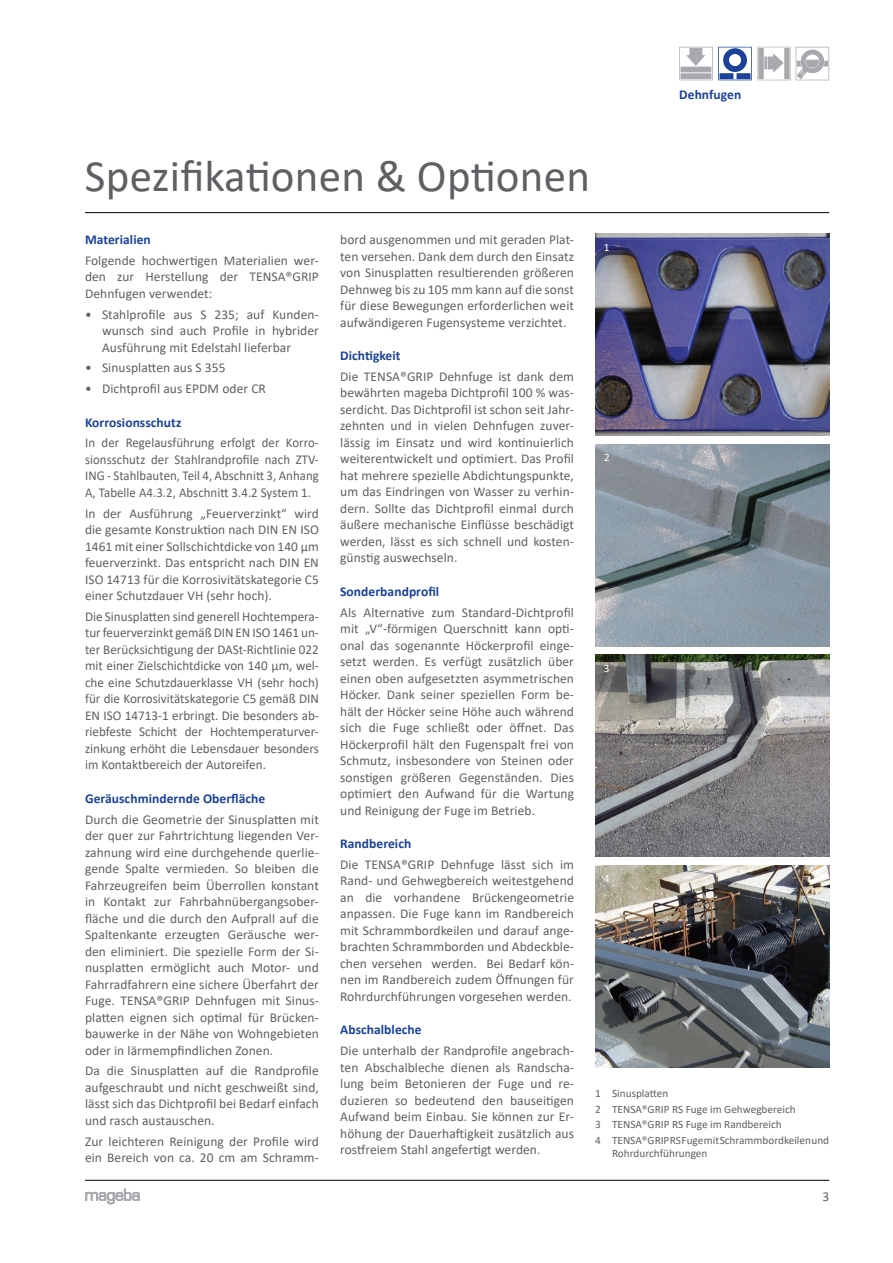
<style>
.page{position:relative;width:893px;height:1263px;background:#fff}
.page>*{position:absolute;margin:0;border:0;box-sizing:border-box;transform-origin:0 0}
.t1{font:45px "Calibri";letter-spacing:.005em;color:#5e6063}
.t2{font:13.5px/16.5px "Calibri";letter-spacing:.005em;color:#5e6063;text-align:justify}
.t3{font:13.5px/16.5px "Calibri";letter-spacing:.005em;color:#5e6063;text-align:justify;scale:.95 1}
.t4{font:700 13.5px "Calibri";letter-spacing:.005em;color:#1b4298}
.t5{font:11.25px/15.6px "Calibri";color:#5e6063}
.t6{font:11.25px "Calibri";color:#fff}
</style>
<div class="page">
<hr style="left:85px;top:1180px;width:744px;height:1px;background:#000">
<hr style="left:85px;top:212px;width:744px;height:1px;background:#000">
<svg style="left:679px;top:47px;width:151px;height:34px"></svg>
<img style="left:595px;top:234px;width:234px;height:202px">
<img style="left:596px;top:444px;width:233px;height:202px">
<img style="left:595px;top:655px;width:234px;height:202px">
<img style="left:596px;top:865px;width:233px;height:202px">
<svg style="left:85px;top:1188px;width:55px;height:16px"></svg>
<p class="t4" style="left:679px;top:85px;width:64px">Dehnfugen</p>
<h1 class="t1" style="left:85px;top:145px;width:507px">Spezifikationen &amp; Optionen</h1>
<p class="t4" style="left:85px;top:230px;width:67px">Materialien</p>
<p class="t2" style="left:85px;top:252px;width:235px">Folgende hochwertigen Materialien wer&shy;den zur Herstellung der TENSA®GRIP Dehnfugen verwendet:</p>
<p class="t2" style="left:102px;top:305px;width:218px;text-indent:-17px">• Stahlprofile aus S 235; auf Kunden&shy;wunsch sind auch Profile in hybrider Ausführung mit Edelstahl lieferbar</p>
<p class="t2" style="left:85px;top:359px;width:142px">• Sinusplatten aus S 355</p>
<p class="t2" style="left:85px;top:380px;width:182px">• Dichtprofil aus EPDM oder CR</p>
<p class="t4" style="left:85px;top:412px;width:98px">Korrosionsschutz</p>
<p class="t3" style="left:85px;top:434px;width:248px">In der Regelausführung erfolgt der Korro&shy;sionsschutz der Stahlrandprofile nach ZTV-ING - Stahlbauten, Teil 4, Abschnitt 3, Anhang A, Tabelle A4.3.2, Abschnitt 3.4.2 System 1.</p>
<p class="t2" style="left:85px;top:504px;width:235px">In der Ausführung „Feuerverzinkt“ wird die gesamte Konstruktion nach DIN EN ISO 1461 mit einer Sollschichtdicke von 140 μm feuerverzinkt. Das entspricht nach DIN EN ISO 14713 für die Korrosivitätskategorie C5 einer Schutzdauer VH (sehr hoch).</p>
<p class="t2" style="left:85px;top:608px;width:235px">Die Sinusplatten sind generell Hochtempera&shy;tur feuerverzinkt gemäß DIN EN ISO 1461 un&shy;ter Berücksichtigung der DASt-Richtlinie 022 mit einer Zielschichtdicke von 140 μm, wel&shy;che eine Schutzdauerklasse VH (sehr hoch) für die Korrosivitätskategorie C5 gemäß DIN EN ISO 14713-1 erbringt. Die besonders ab&shy;riebfeste Schicht der Hochtemperaturver&shy;zinkung erhöht die Lebensdauer besonders im Kontaktbereich der Autoreifen.</p>
<p class="t4" style="left:85px;top:789px;width:182px">Geräuschmindernde Oberfläche</p>
<p class="t2" style="left:85px;top:810px;width:235px">Durch die Geometrie der Sinusplatten mit der quer zur Fahrtrichtung liegenden Ver&shy;zahnung wird eine durchgehende querlie&shy;gende Spalte vermieden. So bleiben die Fahrzeugreifen beim Überrollen konstant in Kontakt zur Fahrbahnübergangsober&shy;fläche und die durch den Aufprall auf die Spaltenkante erzeugten Geräusche wer&shy;den eliminiert. Die spezielle Form der Si&shy;nusplatten ermöglicht auch Motor- und Fahrradfahrern eine sichere Überfahrt der Fuge. TENSA®GRIP Dehnfugen mit Sinus&shy;platten eignen sich optimal für Brücken&shy;bauwerke in der Nähe von Wohngebieten oder in lärmempfindlichen Zonen.</p>
<p class="t2" style="left:85px;top:1062px;width:235px">Da die Sinusplatten auf die Randprofile aufgeschraubt und nicht geschweißt sind, lässt sich das Dichtprofil bei Bedarf einfach und rasch austauschen.</p>
<p class="t2" style="left:85px;top:1132px;width:235px">Zur leichteren Reinigung der Profile wird ein Bereich von ca. 20 cm am Schramm-</p>
<p class="t2" style="left:340px;top:231px;width:235px">bord ausgenommen und mit geraden Plat&shy;ten versehen. Dank dem durch den Einsatz von Sinusplatten resultierenden größeren Dehnweg bis zu 105 mm kann auf die sonst für diese Bewegungen erforderlichen weit aufwändigeren Fugensysteme verzichtet.</p>
<p class="t4" style="left:340px;top:346px;width:62px">Dichtigkeit</p>
<p class="t2" style="left:340px;top:368px;width:235px">Die TENSA®GRIP Dehnfuge ist dank dem bewährten mageba Dichtprofil 100 % was&shy;serdicht. Das Dichtprofil ist schon seit Jahr&shy;zehnten und in vielen Dehnfugen zuver&shy;lässig im Einsatz und wird kontinuierlich weiterentwickelt und optimiert. Das Profil hat mehrere spezielle Abdichtungspunkte, um das Eindringen von Wasser zu verhin&shy;dern. Sollte das Dichtprofil einmal durch äußere mechanische Einflüsse beschädigt werden, lässt es sich schnell und kosten&shy;günstig auswechseln.</p>
<p class="t4" style="left:340px;top:582px;width:101px">Sonderbandprofil</p>
<p class="t2" style="left:340px;top:603px;width:235px">Als Alternative zum Standard-Dichtprofil mit „V“-förmigen Querschnitt kann opti&shy;onal das sogenannte Höckerprofil einge&shy;setzt werden. Es verfügt zusätzlich über einen oben aufgesetzten asymmetrischen Höcker. Dank seiner speziellen Form be&shy;hält der Höcker seine Höhe auch während sich die Fuge schließt oder öffnet. Das Höckerprofil hält den Fugenspalt frei von Schmutz, insbesondere von Steinen oder sonstigen größeren Gegenständen. Dies optimiert den Aufwand für die Wartung und Reinigung der Fuge im Betrieb.</p>
<p class="t4" style="left:340px;top:834px;width:73px">Randbereich</p>
<p class="t2" style="left:340px;top:856px;width:235px">Die TENSA®GRIP Dehnfuge lässt sich im Rand- und Gehwegbereich weitestgehend an die vorhandene Brückengeometrie anpassen. Die Fuge kann im Randbereich mit Schrammbordkeilen und darauf ange&shy;brachten Schrammborden und Abdeckble&shy;chen versehen werden. Bei Bedarf kön&shy;nen im Randbereich zudem Öffnungen für Rohrdurchführungen vorgesehen werden.</p>
<p class="t4" style="left:340px;top:1020px;width:83px">Abschalbleche</p>
<p class="t2" style="left:340px;top:1042px;width:235px">Die unterhalb der Randprofile angebrach&shy;ten Abschalbleche dienen als Randscha&shy;lung beim Betonieren der Fuge und re&shy;duzieren so bedeutend den bauseitigen Aufwand beim Einbau. Sie können zur Er&shy;höhung der Dauerhaftigkeit zusätzlich aus rostfreiem Stahl angefertigt werden.</p>
<p class="t6" style="left:604px;top:239px;width:7px">1</p>
<p class="t6" style="left:604px;top:450px;width:7px">2</p>
<p class="t6" style="left:604px;top:660px;width:7px">3</p>
<p class="t6" style="left:604px;top:871px;width:7px">4</p>
<p class="t5" style="left:595px;top:1085px;width:236px">1 Sinusplatten<br>2 TENSA®GRIP RS Fuge im Gehwegbereich<br>3 TENSA®GRIP RS Fuge im Randbereich<br>4 TENSA®GRIP RS Fuge mit Schrammbordkeilen und</p>
<p class="t5" style="left:612px;top:1146px;width:97px">Rohrdurchführungen</p>
<p class="t2" style="left:822px;top:1188px;width:8px">3</p>
</div>
